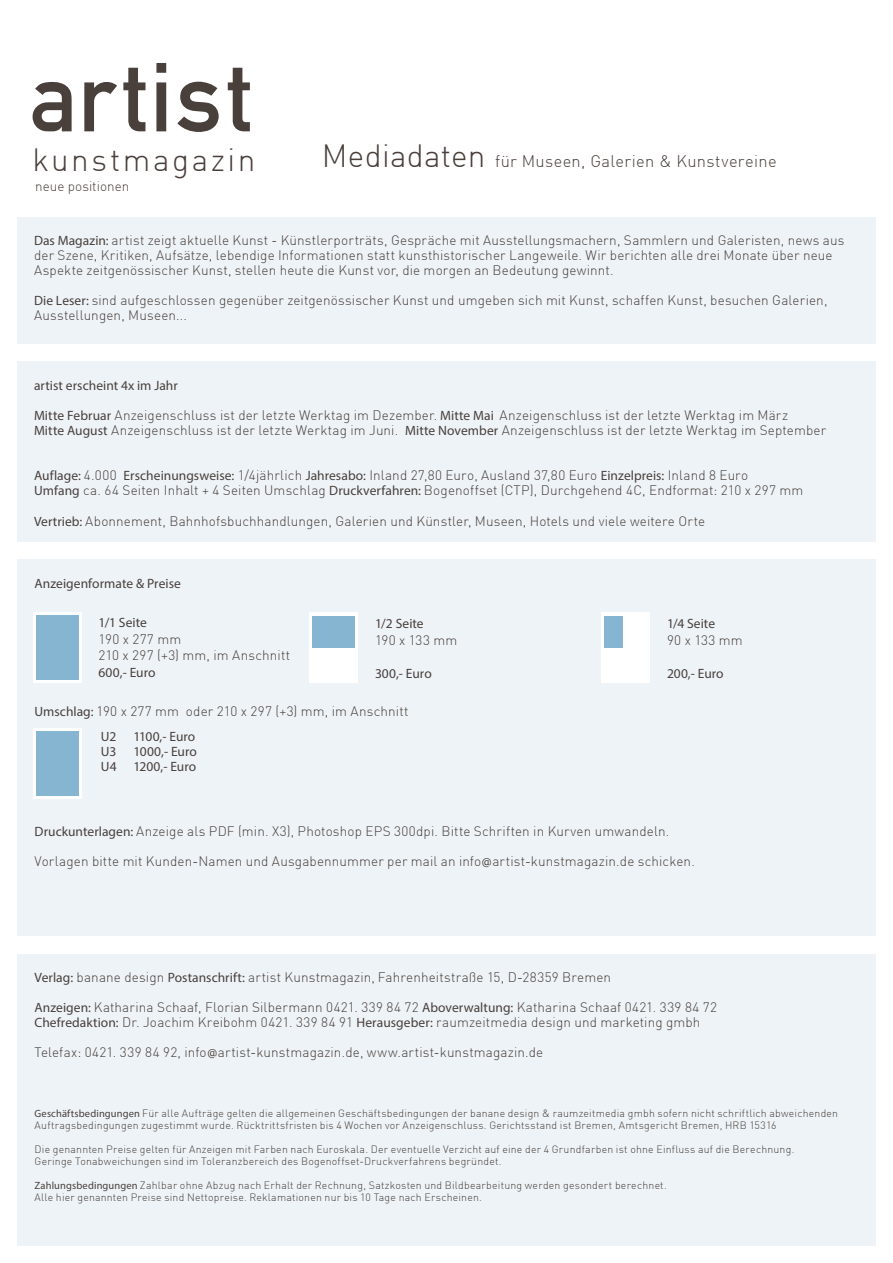
<style>
.page{position:relative;width:893px;height:1263px;background:#fff}
.page>*{position:absolute;margin:0;border:0;box-sizing:border-box;transform-origin:0 0}
.t1{font:300 31.5px "DIN";letter-spacing:.08em;color:#493f3b}
.t2{font:300 16.5px "DIN";letter-spacing:.02em;color:#493f3b}
.t3{font:300 13.5px/15px "DIN";letter-spacing:.01em;color:#493f3b}
.t4{font:13.5px/15px "Myriad Pro";color:#493f3b;text-align:right}
.t5{font:300 10.5px/12px "DIN";letter-spacing:.02em;color:#493f3b}
.s1{font-size:31.5px}
.s2{font-family:"Myriad Pro";font-weight:400}
.s3{font-family:"Verdana";font-weight:400;font-size:10.5px}
</style>
<div class="page">
<div style="left:17px;top:361px;width:858px;height:180px;background:#edf3f7"></div>
<svg style="left:33px;top:63px;width:217px;height:69px"></svg>
<div style="left:17px;top:217px;width:859px;height:126px;background:#edf3f7"></div>
<div style="left:18px;top:559px;width:858px;height:377px;background:#edf3f7"></div>
<div style="left:309px;top:613px;width:49px;height:70px;background:#fff"></div>
<div style="left:312px;top:616px;width:43px;height:31px;background:#85b5d0"></div>
<svg style="left:33px;top:613px;width:49px;height:70px"></svg>
<div style="left:36px;top:616px;width:42px;height:64px;background:#85b5d0"></div>
<div style="left:601px;top:613px;width:49px;height:70px;background:#fff"></div>
<div style="left:604px;top:616px;width:18px;height:31px;background:#85b5d0"></div>
<div style="left:33px;top:728px;width:49px;height:70px;background:linear-gradient(to right,#fff,#fff)"></div>
<div style="left:36px;top:731px;width:42px;height:64px;background:#85b5d0"></div>
<div style="left:18px;top:954px;width:858px;height:292px;background:#edf3f7"></div>
<h1 class="t1" style="left:32px;top:140px;width:224px">kunstmagazin</h1>
<p class="t2" style="left:322px;top:151px;width:456px"><span class="s1">Mediadaten</span> für Museen, Galerien &amp; Kunstvereine</p>
<p class="t3" style="left:35px;top:178px;width:95px">neue positionen</p>
<p class="t3" style="left:34px;top:233px;width:812px"><span class="s2">Das Magazin:</span> artist zeigt aktuelle Kunst - Künstlerporträts, Gespräche mit Ausstellungsmachern, Sammlern und Galeristen, news aus der Szene, Kritiken, Aufsätze, lebendige Informationen statt kunsthistorischer Langeweile. Wir berichten alle drei Monate über neue<br>Aspekte zeitgenössischer Kunst, stellen heute die Kunst vor, die morgen an Bedeutung gewinnt.</p>
<p class="t3" style="left:34px;top:293px;width:795px"><span class="s2">Die Leser:</span> sind aufgeschlossen gegenüber zeitgenössischer Kunst und umgeben sich mit Kunst, schaffen Kunst, besuchen Galerien,<br>Ausstellungen, Museen...</p>
<p class="t4" style="left:34px;top:378px;width:145px">artist erscheint 4x im Jahr</p>
<p class="t3" style="left:34px;top:407px;width:794px"><span class="s2">Mitte Februar</span> Anzeigenschluss ist der letzte Werktag im Dezember. <span class="s2">Mitte Mai</span> Anzeigenschluss ist der letzte Werktag im März<br><span class="s2">Mitte August</span> Anzeigenschluss ist der letzte Werktag im Juni. <span class="s2">Mitte November</span> Anzeigenschluss ist der letzte Werktag im September</p>
<p class="t3" style="left:34px;top:467px;width:771px"><span class="s2">Auflage:</span> 4.000 <span class="s2">Erscheinungsweise:</span> 1/4jährlich <span class="s2">Jahresabo:</span> Inland 27,80 Euro, Ausland 37,80 Euro <span class="s2">Einzelpreis:</span> Inland 8 Euro<br><span class="s2">Umfang</span> ca. 64 Seiten Inhalt + 4 Seiten Umschlag <span class="s2">Druckverfahren:</span> Bogenoffset (CTP), Durchgehend 4C, Endformat: 210 x 297 mm</p>
<p class="t3" style="left:34px;top:514px;width:673px"><span class="s2">Vertrieb:</span> Abonnement, Bahnhofsbuchhandlungen, Galerien und Künstler, Museen, Hotels und viele weitere Orte</p>
<p class="t4" style="left:35px;top:576px;width:148px">Anzeigenformate &amp; Preise</p>
<p class="t4" style="left:99px;top:615px;width:50px">1/1 Seite</p>
<p class="t3" style="left:99px;top:631px;width:193px;line-height:16.5px">190 x 277 mm<br>210 x 297 (+3) mm, im Anschnitt</p>
<p class="t4" style="left:99px;top:665px;width:58px">600,- Euro</p>
<p class="t4" style="left:375px;top:616px;width:50px">1/2 Seite</p>
<p class="t3" style="left:375px;top:632px;width:84px">190 x 133 mm</p>
<p class="t4" style="left:375px;top:666px;width:58px">300,- Euro</p>
<p class="t3" style="left:35px;top:703px;width:376px"><span class="s2">Umschlag:</span> 190 x 277 mm oder 210 x 297 (+3) mm, im Anschnitt</p>
<p class="t4" style="left:101px;top:729px;width:17px">U2</p>
<p class="t4" style="left:133px;top:729px;width:63px">1100,- Euro</p>
<p class="t4" style="left:101px;top:744px;width:17px">U3</p>
<p class="t4" style="left:101px;top:744px;width:97px">1000,- Euro<br>U4 1200,- Euro</p>
<p class="t4" style="left:667px;top:616px;width:50px">1/4 Seite</p>
<p class="t3" style="left:667px;top:632px;width:77px">90 x 133 mm</p>
<p class="t4" style="left:667px;top:666px;width:58px">200,- Euro</p>
<p class="t3" style="left:35px;top:823px;width:636px"><span class="s2">Druckunterlagen:</span> Anzeige als PDF (min. X3), Photoshop EPS 300dpi. Bitte Schriften in Kurven umwandeln.</p>
<p class="t3" style="left:35px;top:853px;width:662px">Vorlagen bitte mit Kunden-Namen und Ausgabennummer per mail an info<span class="s3">@</span>artist-kunstmagazin.de schicken.</p>
<p class="t3" style="left:35px;top:969px;width:578px"><span class="s2">Verlag:</span> banane design <span class="s2">Postanschrift:</span> artist Kunstmagazin, Fahrenheitstraße 15, D-28359 Bremen</p>
<p class="t3" style="left:35px;top:999px;width:684px"><span class="s2">Anzeigen:</span> Katharina Schaaf, Florian Silbermann 0421. 339 84 72 <span class="s2">Aboverwaltung:</span> Katharina Schaaf 0421. 339 84 72<br><span class="s2">Chefredaktion:</span> Dr. Joachim Kreibohm 0421. 339 84 91 <span class="s2">Herausgeber:</span> raumzeitmedia design und marketing gmbh</p>
<p class="t3" style="left:35px;top:1044px;width:510px">Telefax: 0421. 339 84 92, info<span class="s3">@</span>artist-kunstmagazin.de, www.artist-kunstmagazin.de</p>
<p class="t5" style="left:35px;top:1107px;width:805px"><span class="s2">Geschäftsbedingungen</span> Für alle Aufträge gelten die allgemeinen Geschäftsbedingungen der banane design &amp; raumzeitmedia gmbh sofern nicht schriftlich abweichenden<br>Auftragsbedingungen zugestimmt wurde. Rücktrittsfristen bis 4 Wochen vor Anzeigenschluss. Gerichtsstand ist Bremen, Amtsgericht Bremen, HRB 15316</p>
<p class="t5" style="left:35px;top:1143px;width:761px">Die genannten Preise gelten für Anzeigen mit Farben nach Euroskala. Der eventuelle Verzicht auf eine der 4 Grundfarben ist ohne Einfluss auf die Berechnung.<br>Geringe Tonabweichungen sind im Toleranzbereich des Bogenoffset-Druckverfahrens begründet.</p>
<p class="t5" style="left:35px;top:1179px;width:634px"><span class="s2">Zahlungsbedingungen</span> Zahlbar ohne Abzug nach Erhalt der Rechnung, Satzkosten und Bildbearbeitung werden gesondert berechnet.<br>Alle hier genannten Preise sind Nettopreise. Reklamationen nur bis 10 Tage nach Erscheinen.</p>
</div>
